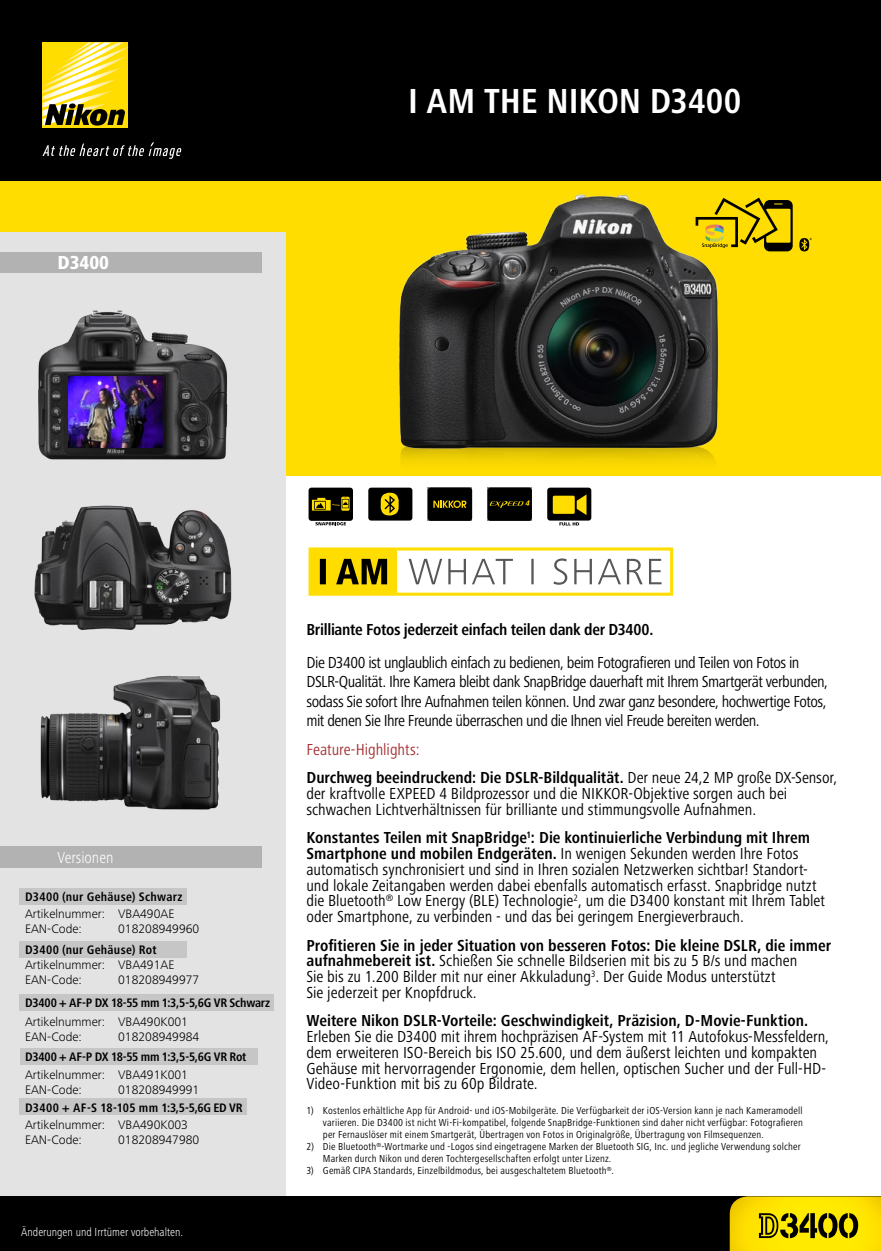
<style>
.page{position:relative;width:881px;height:1251px;background:#fff}
.page>*{position:absolute;margin:0;border:0;box-sizing:border-box;transform-origin:0 0}
.t1{font:700 condensed 36px "Frutiger Next LTW1 G";letter-spacing:-.005em;color:#fff}
.t2{font:800 condensed 19.5px "Frutiger Next LTW1 G";color:#fff}
.t3{font:condensed 16.5px/15.8px "Frutiger Next LTW1 G";letter-spacing:-.005em;color:#000}
.t4{font:condensed 16.5px/19.5px "Frutiger Next LTW1 G";letter-spacing:-.03em;color:#000}
.t5{font:700 condensed 16.5px/28.5px "Frutiger Next LTW1 G";letter-spacing:-.005em;color:#000}
.t6{font:300 condensed 16.5px "Frutiger Next LTW1 G";color:#fff}
.t7{font:300 12.75px/15px "Frutiger Next LTW1 G";color:#000}
.t8{font:700 condensed 12.75px "Frutiger Next LTW1 G";letter-spacing:.025em;color:#000}
.t9{font:700 condensed 12.75px "Frutiger Next LTW1 G";letter-spacing:-.015em;color:#000}
.t10{font:700 condensed 12.75px "Frutiger Next LTW1 G";letter-spacing:-.02em;color:#000}
.t11{font:700 condensed 12.75px "Frutiger Next LTW1 G";letter-spacing:.005em;color:#000}
.t12{font:300 condensed 12px "Frutiger Next LTW1 G";color:#fff}
.t13{font:condensed 10.5px/12px "Frutiger Next LTW1 G";letter-spacing:.015em;color:#000;text-align:justify}
.s1{font-weight:400;color:#a43033}
.s2{font-weight:400}
.s3{font-weight:700}
</style>
<div class="page">
<div style="left:0;top:180px;width:880px;height:296px;background:#fd0"></div>
<img style="left:356px;top:180px;width:406px;height:249px">
<img style="left:399px;top:429px;width:319px;height:33px">
<div style="left:0;top:0;width:880px;height:180px;background:#000"></div>
<div style="left:0;top:232px;width:285px;height:1010px;background:#e3e3e3"></div>
<div style="left:0;top:1196px;width:880px;height:54px;background:#000"></div>
<img style="left:729px;top:1196px;width:151px;height:54px">
<img style="left:40px;top:675px;width:181px;height:135px">
<img style="left:34px;top:505px;width:198px;height:125px">
<svg style="left:758px;top:1212px;width:99px;height:25px"></svg>
<div style="left:43px;top:43px;width:85px;height:85px;background:#fd0"></div>
<svg style="left:43px;top:43px;width:85px;height:83px"></svg>
<svg style="left:43px;top:142px;width:138px;height:17px"></svg>
<div style="left:308px;top:547px;width:365px;height:48px;border:3px solid #fd0"></div>
<div style="left:310px;top:549px;width:87px;height:45px;background:#fd0"></div>
<svg style="left:320px;top:558px;width:67px;height:26px"></svg>
<svg style="left:408px;top:558px;width:253px;height:26px"></svg>
<img style="left:38px;top:310px;width:190px;height:150px">
<img style="left:69px;top:376px;width:94px;height:72px">
<div style="left:0;top:252px;width:261px;height:21px;background:#b3b2b2"></div>
<svg style="left:799px;top:238px;width:12px;height:13px"></svg>
<svg style="left:695px;top:197px;width:97px;height:54px"></svg>
<div style="left:0;top:846px;width:261px;height:21px;background:#b3b2b2"></div>
<div style="left:368px;top:487px;width:44px;height:33px;background:#000;border-radius:3px"></div>
<svg style="left:380px;top:492px;width:18px;height:23px"></svg>
<svg style="left:384px;top:495px;width:11px;height:18px"></svg>
<div style="left:547px;top:487px;width:44px;height:33px;background:#000;border-radius:3px"></div>
<div style="left:552px;top:495px;width:22px;height:18px;background:#fd0;border-radius:2px"></div>
<svg style="left:576px;top:495px;width:10px;height:20px"></svg>
<svg style="left:559px;top:522px;width:20px;height:3px"></svg>
<div style="left:308px;top:487px;width:45px;height:33px;background:#000;border-radius:3px"></div>
<svg style="left:312px;top:496px;width:37px;height:14px"></svg>
<svg style="left:315px;top:522px;width:31px;height:3px"></svg>
<div style="left:427px;top:487px;width:45px;height:33px;background:#000;border-radius:3px"></div>
<svg style="left:433px;top:500px;width:33px;height:8px"></svg>
<div style="left:487px;top:487px;width:44px;height:33px;background:#000;border-radius:3px"></div>
<svg style="left:489px;top:500px;width:40px;height:8px"></svg>
<div style="left:20px;top:888px;width:167px;height:16px;background:#c6c6c6"></div>
<div style="left:20px;top:941px;width:167px;height:16px;background:#c6c6c6"></div>
<div style="left:20px;top:994px;width:254px;height:16px;background:#c6c6c6"></div>
<div style="left:20px;top:1048px;width:237px;height:16px;background:#c6c6c6"></div>
<div style="left:20px;top:1098px;width:227px;height:16px;background:#c6c6c6"></div>
<p class="t2" style="left:57px;top:252px;width:53px">D3400</p>
<h1 class="t1" style="left:408px;top:80px;width:334px">i am the nikon D3400</h1>
<p class="t6" style="left:57px;top:847px;width:58px">Versionen</p>
<p class="t8" style="left:25px;top:888px;width:159px">D3400 (nur Gehäuse) Schwarz</p>
<p class="t7" style="left:25px;top:906px;width:151px">Artikelnummer: VBA490AE<br>EAN-Code:</p>
<p class="t7" style="left:118px;top:921px;width:83px">018208949960</p>
<p class="t8" style="left:25px;top:942px;width:133px">D3400 (nur Gehäuse) Rot</p>
<p class="t7" style="left:25px;top:957px;width:151px">Artikelnummer: VBA491AE<br>EAN-Code:</p>
<p class="t7" style="left:118px;top:972px;width:83px">018208949977</p>
<p class="t9" style="left:25px;top:995px;width:246px">D3400 + AF-P DX 18-55 mm 1:3,5-5,6G VR Schwarz</p>
<p class="t7" style="left:25px;top:1013px;width:164px">Artikelnummer: VBA490K001<br>EAN-Code:</p>
<p class="t7" style="left:118px;top:1028px;width:83px">018208949984</p>
<p class="t10" style="left:25px;top:1049px;width:223px">D3400 + AF-P DX 18-55 mm 1:3,5-5,6G VR Rot</p>
<p class="t7" style="left:25px;top:1066px;width:164px">Artikelnummer: VBA491K001<br>EAN-Code:</p>
<p class="t7" style="left:118px;top:1081px;width:83px">018208949991</p>
<p class="t11" style="left:25px;top:1099px;width:219px">D3400 + AF-S 18-105 mm 1:3,5-5,6G ED VR</p>
<p class="t7" style="left:25px;top:1117px;width:164px">Artikelnummer: VBA490K003<br>EAN-Code:</p>
<p class="t7" style="left:118px;top:1132px;width:83px">018208947980</p>
<p class="t12" style="left:21px;top:1224px;width:163px">Änderungen und Irrtümer vorbehalten.</p>
<p class="t5" style="left:306px;top:615px;width:348px">Brilliante Fotos jederzeit einfach teilen dank der D3400.</p>
<p class="t4" style="left:306px;top:652px;width:523px">Die D3400 ist unglaublich einfach zu bedienen, beim Fotografieren und Teilen von Fotos in DSLR-Qualität. Ihre Kamera bleibt dank SnapBridge dauerhaft mit Ihrem Smartgerät verbunden, sodass Sie sofort Ihre Aufnahmen teilen können. Und zwar ganz besondere, hochwertige Fotos, mit denen Sie Ihre Freunde überraschen und die Ihnen viel Freude bereiten werden.</p>
<p class="t5" style="left:306px;top:734px;width:532px"><span class="s1">Feature-Highlights:<br></span>Durchweg beeindruckend: Die DSLR-Bildqualität. <span class="s2">Der neue 24,2 MP große DX-Sensor,</span></p>
<p class="t3" style="left:306px;top:785px;width:482px">der kraftvolle EXPEED 4 Bildprozessor und die NIKKOR-Objektive sorgen auch bei schwachen Lichtverhältnissen für brilliante und stimmungsvolle Aufnahmen.</p>
<p class="t3" style="left:306px;top:829px;width:520px"><span class="s3">Konstantes Teilen mit SnapBridge</span><sup>1</sup><span class="s3">: Die kontinuierliche Verbindung mit Ihrem Smartphone und mobilen Endgeräten.</span> In wenigen Sekunden werden Ihre Fotos automatisch synchronisiert und sind in Ihren sozialen Netzwerken sichtbar! Standort&shy;und lokale Zeitangaben werden dabei ebenfalls automatisch erfasst. Snapbridge nutzt die Bluetooth<sup>®</sup> Low Energy (BLE) Technologie<sup>2</sup>, um die D3400 konstant mit Ihrem Tablet oder Smartphone, zu verbinden - und das bei geringem Energieverbrauch.</p>
<p class="t3" style="left:306px;top:936px;width:526px"><span class="s3">Profitieren Sie in jeder Situation von besseren Fotos: Die kleine DSLR, die immer aufnahmebereit ist.</span> Schießen Sie schnelle Bildserien mit bis zu 5 B/s und machen<br>Sie bis zu 1.200 Bilder mit nur einer Akkuladung<sup>3</sup>. Der Guide Modus unterstützt<br>Sie jederzeit per Knopfdruck.</p>
<p class="t5" style="left:306px;top:1006px;width:503px">Weitere Nikon DSLR-Vorteile: Geschwindigkeit, Präzision, D-Movie-Funktion.</p>
<p class="t3" style="left:306px;top:1028px;width:524px">Erleben Sie die D3400 mit ihrem hochpräzisen AF-System mit 11 Autofokus-Messfeldern, dem erweiteren ISO-Bereich bis ISO 25.600, und dem äußerst leichten und kompakten Gehäuse mit hervorragender Ergonomie, dem hellen, optischen Sucher und der Full-HD-Video-Funktion mit bis zu 60p Bildrate.</p>
<p class="t13" style="left:323px;top:1104px;width:481px;text-indent:-16px">1) Kostenlos erhältliche App für Android- und iOS-Mobilgeräte. Die Verfügbarkeit der iOS-Version kann je nach Kameramodell variieren. Die D3400 ist nicht Wi-Fi-kompatibel, folgende SnapBridge-Funktionen sind daher nicht verfügbar: Fotografieren per Fernauslöser mit einem Smartgerät, Übertragen von Fotos in Originalgröße, Übertragung von Filmsequenzen.</p>
<p class="t13" style="left:323px;top:1140px;width:479px;text-indent:-17px">2) Die Bluetooth<sup>®</sup>-Wortmarke und -Logos sind eingetragene Marken der Bluetooth SIG, Inc. und jegliche Verwendung solcher<br>Marken durch Nikon und deren Tochtergesellschaften erfolgt unter Lizenz.</p>
<p class="t13" style="left:306px;top:1164px;width:309px">3) Gemäß CIPA Standards, Einzelbildmodus, bei ausgeschaltetem Bluetooth<sup>®</sup>.</p>
</div>
